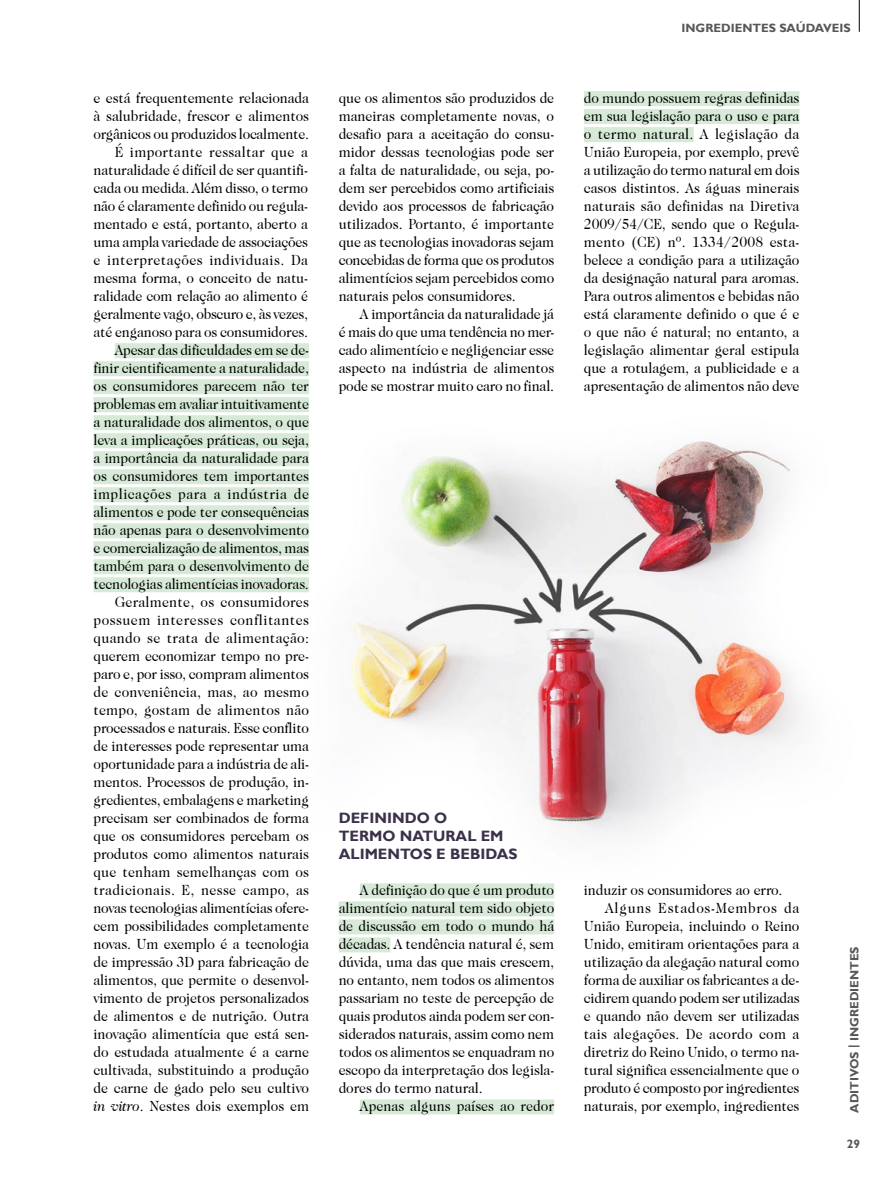
<style>
.page{position:relative;width:893px;height:1191px;background:#fff}
.page>*{position:absolute;margin:0;border:0;box-sizing:border-box;transform-origin:0 0}
.t1{font:15px/18px "Caslon 224 IT Cby BT";letter-spacing:-.01em;color:#000;text-align:justify;scale:.93 1}
.t2{font:700 15px/18px "Gill Sans";color:#3b314a}
.t3{font:15px "Caslon 224 IT Cby BT";letter-spacing:.02em;color:#000;scale:.93 1}
.t4{font:15px "Caslon 224 IT Cby BT";letter-spacing:.05em;color:#000;scale:.93 1}
.t5{font:700 12px "Gill Sans";color:#58585a}
.s1{font-style:italic}
.s2{font-style:inherit}
</style>
<div class="page">
<img style="left:171px;top:441px;width:631px;height:512px">
<div style="left:115px;top:343px;width:194px;height:15px;background:#d7ead7"></div>
<div style="left:94px;top:361px;width:215px;height:15px;background:#d7ead7"></div>
<div style="left:94px;top:379px;width:215px;height:15px;background:#d7ead7"></div>
<div style="left:94px;top:397px;width:215px;height:15px;background:#d7ead7"></div>
<div style="left:94px;top:415px;width:215px;height:15px;background:#d7ead7"></div>
<div style="left:94px;top:433px;width:215px;height:15px;background:#d7ead7"></div>
<div style="left:94px;top:451px;width:215px;height:15px;background:#d7ead7"></div>
<div style="left:94px;top:469px;width:215px;height:15px;background:#d7ead7"></div>
<div style="left:94px;top:487px;width:215px;height:15px;background:#d7ead7"></div>
<div style="left:94px;top:505px;width:215px;height:15px;background:#d7ead7"></div>
<div style="left:94px;top:523px;width:215px;height:15px;background:#d7ead7"></div>
<div style="left:94px;top:541px;width:215px;height:15px;background:#d7ead7"></div>
<div style="left:94px;top:559px;width:215px;height:15px;background:#d7ead7"></div>
<div style="left:94px;top:577px;width:215px;height:15px;background:#d7ead7"></div>
<div style="left:360px;top:883px;width:194px;height:15px;background:#d7ead7"></div>
<div style="left:339px;top:901px;width:215px;height:15px;background:#d7ead7"></div>
<div style="left:339px;top:919px;width:215px;height:15px;background:#d7ead7"></div>
<div style="left:339px;top:937px;width:51px;height:15px;background:#d7ead7"></div>
<div style="left:360px;top:1099px;width:194px;height:15px;background:#d7ead7"></div>
<div style="left:584px;top:91px;width:215px;height:15px;background:#d7ead7"></div>
<div style="left:584px;top:109px;width:215px;height:15px;background:#d7ead7"></div>
<div style="left:584px;top:127px;width:110px;height:15px;background:#d7ead7"></div>
<hr style="left:859px;top:0;width:1px;height:32px;background:#000">
<p class="t1" style="left:94px;top:89px;width:233px;text-align:right">e está frequentemente relacionada à salubridade, frescor e alimentos orgânicos ou produzidos localmente.<br>É importante ressaltar que a naturalidade é difícil de ser quantifi&shy;cada ou medida. Além disso, o termo não é claramente definido ou regula&shy;mentado e está, portanto, aberto a uma ampla variedade de associações e interpretações individuais. Da mesma forma, o conceito de natu&shy;ralidade com relação ao alimento é geralmente vago, obscuro e, às vezes, até enganoso para os consumidores.<br>Apesar das dificuldades em se de&shy;finir cientificamente a naturalidade, os consumidores parecem não ter problemas em avaliar intuitivamente a naturalidade dos alimentos, o que leva a implicações práticas, ou seja, a importância da naturalidade para os consumidores tem importantes implicações para a indústria de alimentos e pode ter consequências não apenas para o desenvolvimento e comercialização de alimentos, mas também para o desenvolvimento de tecnologias alimentícias inovadoras.<br>Geralmente, os consumidores possuem interesses conflitantes quando se trata de alimentação: querem economizar tempo no pre&shy;paro e, por isso, compram alimentos de conveniência, mas, ao mesmo tempo, gostam de alimentos não processados e naturais. Esse conflito de interesses pode representar uma oportunidade para a indústria de ali&shy;mentos. Processos de produção, in&shy;gredientes, embalagens e marketing precisam ser combinados de forma que os consumidores percebam os produtos como alimentos naturais que tenham semelhanças com os tradicionais. E, nesse campo, as novas tecnologias alimentícias ofere&shy;cem possibilidades completamente novas. Um exemplo é a tecnologia de impressão 3D para fabricação de alimentos, que permite o desenvol&shy;vimento de projetos personalizados de alimentos e de nutrição. Outra inovação alimentícia que está sen&shy;do estudada atualmente é a carne cultivada, substituindo a produção de carne de gado pelo seu cultivo <span class="s1">in vitro</span>. Nestes dois exemplos em</p>
<p class="t1" style="left:339px;top:89px;width:233px">que os alimentos são produzidos de maneiras completamente novas, o desafio para a aceitação do consu&shy;midor dessas tecnologias pode ser a falta de naturalidade, ou seja, po&shy;dem ser percebidos como artificiais devido aos processos de fabricação utilizados. Portanto, é importante que as tecnologias inovadoras sejam concebidas de forma que os produtos alimentícios sejam percebidos como naturais pelos consumidores.</p>
<p class="t1" style="left:339px;top:305px;width:233px;text-indent:21px">A importância da naturalidade já é mais do que uma tendência no mer&shy;cado alimentício e negligenciar esse aspecto na indústria de alimentos pode se mostrar muito caro no final.</p>
<p class="t2" style="left:339px;top:809px;width:180px">DEFININDO O<br>TERMO NATURAL EM<br>ALIMENTOS E BEBIDAS</p>
<p class="t1" style="left:339px;top:881px;width:233px;text-indent:21px">A definição do que é um produto alimentício natural tem sido objeto de discussão em todo o mundo há décadas. A tendência natural é, sem dúvida, uma das que mais crescem, no entanto, nem todos os alimentos passariam no teste de percepção de quais produtos ainda podem ser con&shy;siderados naturais, assim como nem todos os alimentos se enquadram no escopo da interpretação dos legisla&shy;dores do termo natural.</p>
<p class="t1" style="left:360px;top:1097px;width:210px">Apenas alguns países ao redor</p>
<p class="t5" style="left:681px;top:20px;width:171px">INGREDIENTES SAÚDAVEIS</p>
<p class="t1" style="left:584px;top:89px;width:233px">do mundo possuem regras definidas em sua legislação para o uso e para o termo natural. A legislação da União Europeia, por exemplo, prevê a utilização do termo natural em dois casos distintos. As águas minerais naturais são definidas na Diretiva 2009/54/CE, sendo que o Regula&shy;mento (CE) nº. 1334/2008 esta&shy;belece a condição para a utilização da designação natural para aromas.<br>Para outros alimentos e bebidas não está claramente definido o que é e o que não é natural; no entanto, a legislação alimentar geral estipula que a rotulagem, a publicidade e a apresentação de alimentos não deve</p>
<p class="t1" style="left:584px;top:881px;width:215px">induzir os consumidores ao erro.</p>
<p class="t4" style="left:605px;top:899px;width:210px">Alguns Estados-Membros da</p>
<p class="t1" style="left:584px;top:917px;width:233px">União Europeia, incluindo o Reino</p>
<p class="t1" style="left:584px;top:935px;width:233px">Unido, emitiram orientações para a</p>
<p class="t1" style="left:584px;top:953px;width:233px">utilização da alegação natural como</p>
<p class="t1" style="left:584px;top:971px;width:233px">forma de auxiliar os fabricantes a de-</p>
<p class="t1" style="left:584px;top:989px;width:233px">cidirem quando podem ser utilizadas</p>
<p class="t1" style="left:584px;top:1007px;width:233px">e quando não devem ser utilizadas</p>
<p class="t3" style="left:584px;top:1025px;width:233px">tais alegações. De acordo com a</p>
<p class="t1" style="left:584px;top:1043px;width:233px">diretriz do Reino Unido, o termo na-</p>
<p class="t1" style="left:584px;top:1061px;width:233px">tural significa essencialmente que o</p>
<p class="t1" style="left:584px;top:1079px;width:233px">produto é composto por ingredientes</p>
<p class="t1" style="left:584px;top:1097px;width:233px">naturais, por exemplo, ingredientes</p>
<p class="t5" style="left:847px;top:1112px;width:167px;rotate:-90deg">ADITIVOS <span class="s2">|</span> INGREDIENTES</p>
<p class="t5" style="left:847px;top:1136px;width:15px">29</p>
</div>
